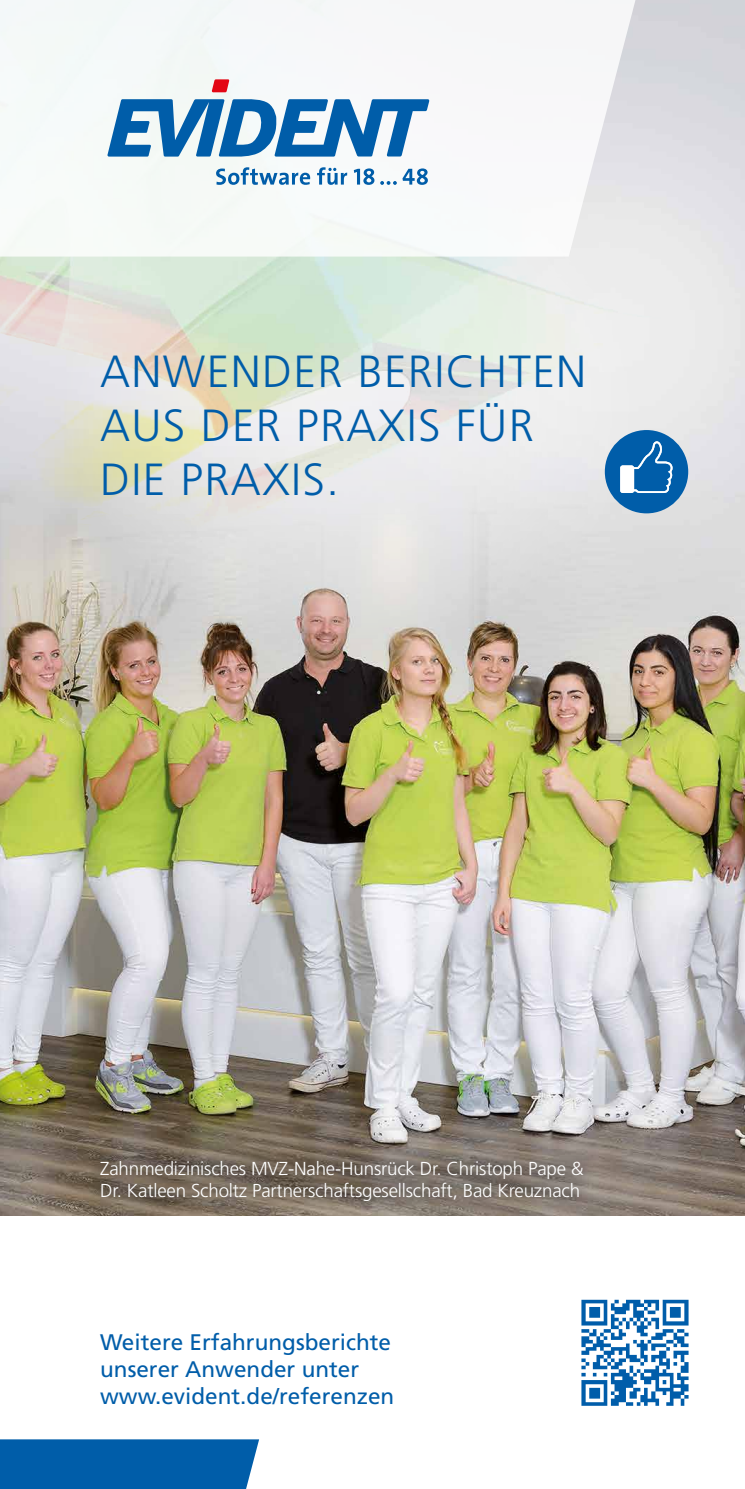
<style>
.page{position:relative;width:745px;height:1489px;background:#fff}
.page>*{position:absolute;margin:0;border:0;box-sizing:border-box;transform-origin:0 0}
.t1{font:300 45px/54px "Frutiger";letter-spacing:.03em;color:#005da9}
.t2{font:22.5px/27px "Frutiger";color:#005da9}
.t3{font:300 18.75px/22.5px "Frutiger";letter-spacing:-.01em;color:#fff}
</style>
<div class="page">
<img style="left:0;top:723px;width:744px;height:492px">
<img style="left:0;top:256px;width:744px;height:467px">
<div style="left:606px;top:431px;width:80px;height:81px;background:#005da9;border-radius:50%"></div>
<div style="left:604px;top:430px;width:83px;height:83px;border:3px solid #005da9;border-radius:50%"></div>
<svg style="left:619px;top:441px;width:53px;height:52px"></svg>
<svg style="left:86px;top:1146px;width:510px;height:68px;background:#796e62"></svg>
<div style="left:621px;top:467px;width:11px;height:25px;background:#fff"></div>
<img style="left:581px;top:1299px;width:108px;height:107px">
<svg style="left:0;top:0;width:744px;height:256px;fill:#f6f8f8"></svg>
<svg style="left:211px;top:79px;width:18px;height:13px"></svg>
<svg style="left:107px;top:99px;width:322px;height:58px"></svg>
<svg style="left:216px;top:167px;width:94px;height:18px"></svg>
<svg style="left:317px;top:167px;width:30px;height:18px"></svg>
<svg style="left:353px;top:168px;width:21px;height:17px"></svg>
<svg style="left:380px;top:181px;width:16px;height:4px"></svg>
<svg style="left:402px;top:168px;width:25px;height:17px"></svg>
<div style="left:0;top:1439px;width:259px;height:49px;background:#005da9"></div>
<h1 class="t1" style="left:100px;top:344px;width:487px">ANWENDER BERICHTEN<br>AUS DER PRAXIS FÜR<br>DIE PRAXIS.</h1>
<p class="t3" style="left:100px;top:1157px;width:484px">Zahnmedizinisches MVZ-Nahe-Hunsrück Dr. Christoph Pape &amp;<br>Dr. Katleen Scholtz Partnerschaftsgesellschaft, Bad Kreuznach</p>
<p class="t2" style="left:100px;top:1328px;width:295px">Weitere Erfahrungsberichte unserer Anwender unter www.evident.de/referenzen</p>
</div>
